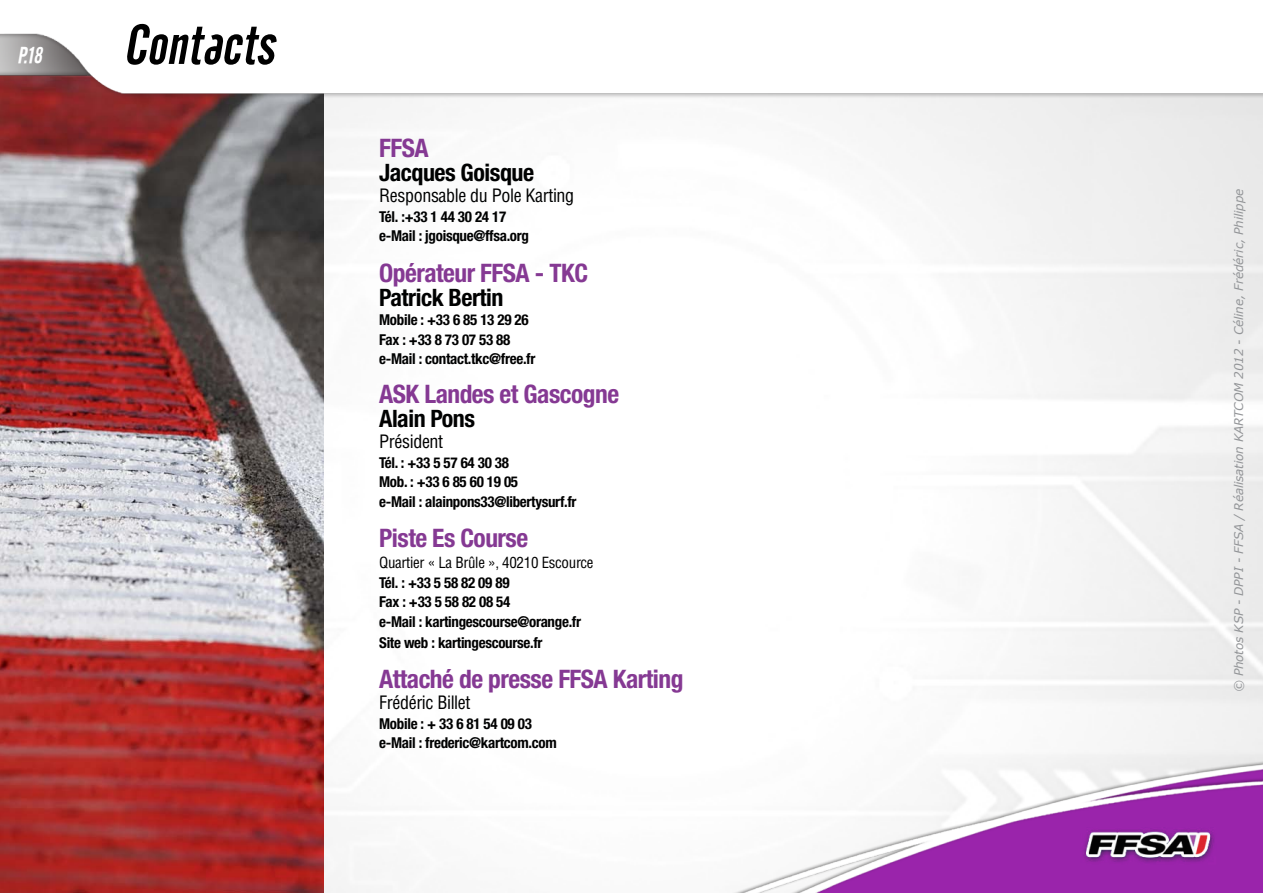
<style>
.page{position:relative;width:1263px;height:893px;background:#fff}
.page>*{position:absolute;margin:0;border:0;box-sizing:border-box;transform-origin:0 0}
.t1{font:italic 55.5px "Cafeta";color:#000}
.t2{font:700 condensed 25.5px "Helvetica Neue LT Std";letter-spacing:-.02em;color:#853993}
.t3{font:700 condensed 24px "Helvetica Neue LT Std";letter-spacing:-.02em;color:#000101}
.t4{font:italic 22.5px "Cafeta";color:#fff}
.t5{font:condensed 18px "Helvetica LT Std";letter-spacing:-.02em;color:#000101}
.t6{font:700 condensed 15px/19.5px "Helvetica Neue LT Std";letter-spacing:-.02em;color:#000101}
.t7{font:condensed 15px "Helvetica LT Std";letter-spacing:-.02em;color:#000101}
.t8{font:italic 12px "Verdana";letter-spacing:-.01em;color:#939598}
</style>
<div class="page">
<img style="left:0;top:33px;width:1263px;height:860px">
<img style="left:0;top:59px;width:323px;height:834px">
<h3 class="t4" style="left:17px;top:42px;width:31px">P.18</h3>
<h1 class="t1" style="left:123px;top:14px;width:163px">Contacts</h1>
<h2 class="t2" style="left:379px;top:133px;width:51px">FFSA</h2>
<h3 class="t3" style="left:379px;top:158px;width:156px">Jacques Goisque</h3>
<p class="t5" style="left:379px;top:184px;width:197px">Responsable du Pole Karting</p>
<p class="t6" style="left:379px;top:206px;width:151px">Tél. :+33 1 44 30 24 17 e-Mail : jgoisque@ffsa.org</p>
<h2 class="t2" style="left:379px;top:257px;width:210px">Opérateur FFSA - TKC</h2>
<h3 class="t3" style="left:379px;top:283px;width:126px">Patrick Bertin</h3>
<p class="t6" style="left:379px;top:310px;width:158px">Mobile : +33 6 85 13 29 26<br>Fax : +33 8 73 07 53 88 e-Mail : contact.tkc@free.fr</p>
<h2 class="t2" style="left:379px;top:379px;width:241px">ASK Landes et Gascogne</h2>
<h3 class="t3" style="left:379px;top:404px;width:97px">Alain Pons</h3>
<p class="t5" style="left:379px;top:430px;width:66px">Président</p>
<p class="t6" style="left:379px;top:452px;width:199px">Tél. : +33 5 57 64 30 38<br>Mob. : +33 6 85 60 19 05<br>e-Mail : alainpons33@libertysurf.fr</p>
<h2 class="t2" style="left:379px;top:523px;width:151px">Piste Es Course</h2>
<p class="t7" style="left:379px;top:553px;width:216px">Quartier « La Brûle », 40210 Escource</p>
<p class="t6" style="left:379px;top:572px;width:203px">Tél. : +33 5 58 82 09 89<br>Fax : +33 5 58 82 08 54<br>e-Mail : kartingescourse@orange.fr</p>
<p class="t6" style="left:379px;top:632px;width:165px">Site web : kartingescourse.fr</p>
<h2 class="t2" style="left:379px;top:664px;width:306px">Attaché de presse FFSA Karting</h2>
<p class="t5" style="left:379px;top:691px;width:93px">Frédéric Billet</p>
<p class="t6" style="left:379px;top:713px;width:179px">Mobile : + 33 6 81 54 09 03 e-Mail : frederic@kartcom.com</p>
<p class="t8" style="left:1230px;top:692px;width:505px;rotate:-90deg">© Photos KSP - DPPI - FFSA / Réalisation KARTCOM 2012 - Céline, Frédéric, Philippe</p>
</div>
